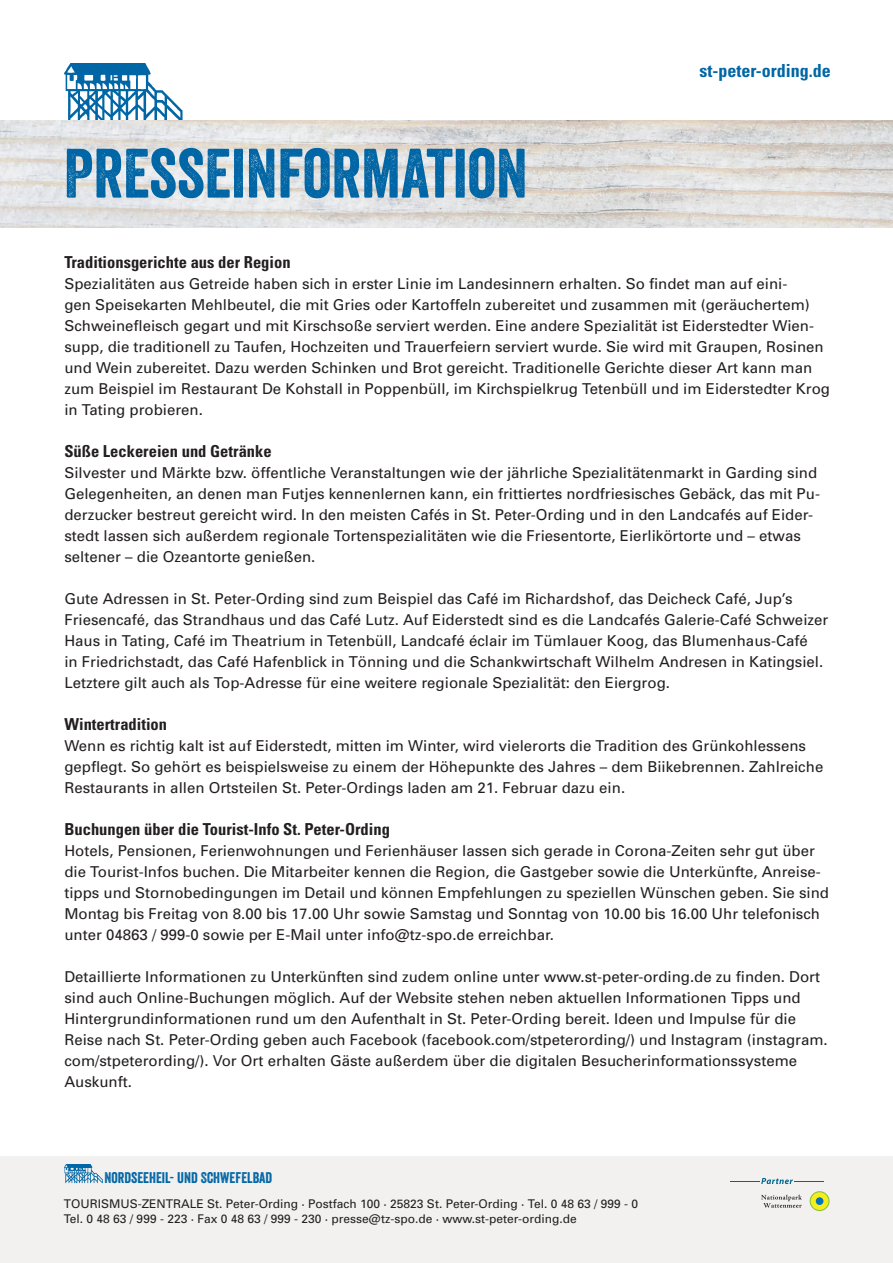
<style>
.page{position:relative;width:893px;height:1263px;background:#fff}
.page>*{position:absolute;margin:0;border:0;box-sizing:border-box;transform-origin:0 0}
.t1{font:67.5px "Veneer";color:#0166a5}
.t2{font:700 condensed 18px "Univers LT Std";color:#0166a5}
.t3{font:700 condensed 16.5px "Univers";color:#231f20}
.t4{font:15px/21px "Univers";color:#231f20}
.t5{font:15px "Veneer";color:#0166a5}
.t6{font:12px/14.4px "Univers";color:#231f20}
</style>
<div class="page">
<img style="left:65px;top:64px;width:123px;height:57px">
<img style="left:0;top:121px;width:892px;height:106px">
<div style="left:0;top:1157px;width:892px;height:106px;background:#f2f1f0"></div>
<img style="left:65px;top:1165px;width:38px;height:19px">
<hr style="left:730px;top:1181px;width:30px;height:1px;background:#01668f">
<svg style="left:761px;top:1178px;width:62px;height:6px"></svg>
<svg style="left:809px;top:1191px;width:20px;height:20px"></svg>
<div style="left:810px;top:1192px;width:18px;height:18px;background:#f5ed1e;border-radius:50%"></div>
<div style="left:815px;top:1197px;width:8px;height:8px;background:#0072bc;border-radius:50%"></div>
<svg style="left:761px;top:1195px;width:40px;height:13px"></svg>
<h1 class="t1" style="left:64px;top:149px;width:465px">PRESSEINFORMATION</h1>
<p class="t2" style="left:699px;top:62px;width:133px">st-peter-ording.de</p>
<p class="t3" style="left:64px;top:256px;width:228px">Traditionsgerichte aus der Region</p>
<p class="t4" style="left:64px;top:275px;width:767px">Spezialitäten aus Getreide haben sich in erster Linie im Landesinnern erhalten. So findet man auf eini-<br>gen Speisekarten Mehlbeutel, die mit Gries oder Kartoffeln zubereitet und zusammen mit (geräuchertem)<br>Schweinefleisch gegart und mit Kirschsoße serviert werden. Eine andere Spezialität ist Eiderstedter Wien&shy;supp, die traditionell zu Taufen, Hochzeiten und Trauerfeiern serviert wurde. Sie wird mit Graupen, Rosinen und Wein zubereitet. Dazu werden Schinken und Brot gereicht. Traditionelle Gerichte dieser Art kann man zum Beispiel im Restaurant De Kohstall in Poppenbüll, im Kirchspielkrug Tetenbüll und im Eiderstedter Krog in Tating probieren.</p>
<p class="t3" style="left:64px;top:445px;width:209px">Süße Leckereien und Getränke</p>
<p class="t4" style="left:64px;top:464px;width:757px">Silvester und Märkte bzw. öffentliche Veranstaltungen wie der jährliche Spezialitätenmarkt in Garding sind Gelegenheiten, an denen man Futjes kennenlernen kann, ein frittiertes nordfriesisches Gebäck, das mit Pu&shy;derzucker bestreut gereicht wird. In den meisten Cafés in St. Peter-Ording und in den Landcafés auf Eider&shy;stedt lassen sich außerdem regionale Tortenspezialitäten wie die Friesentorte, Eierlikörtorte und – etwas seltener – die Ozeantorte genießen.</p>
<p class="t4" style="left:64px;top:590px;width:765px">Gute Adressen in St. Peter-Ording sind zum Beispiel das Café im Richardshof, das Deicheck Café, Jup’s Friesencafé, das Strandhaus und das Café Lutz. Auf Eiderstedt sind es die Landcafés Galerie-Café Schweizer Haus in Tating, Café im Theatrium in Tetenbüll, Landcafé éclair im Tümlauer Koog, das Blumenhaus-Café<br>in Friedrichstadt, das Café Hafenblick in Tönning und die Schankwirtschaft Wilhelm Andresen in Katingsiel.<br>Letztere gilt auch als Top-Adresse für eine weitere regionale Spezialität: den Eiergrog.</p>
<p class="t3" style="left:64px;top:718px;width:104px">Wintertradition</p>
<p class="t4" style="left:64px;top:737px;width:760px">Wenn es richtig kalt ist auf Eiderstedt, mitten im Winter, wird vielerorts die Tradition des Grünkohlessens gepflegt. So gehört es beispielsweise zu einem der Höhepunkte des Jahres – dem Biikebrennen. Zahlreiche<br>Restaurants in allen Ortsteilen St. Peter-Ordings laden am 21. Februar dazu ein.</p>
<p class="t3" style="left:64px;top:823px;width:327px">Buchungen über die Tourist-Info St. Peter-Ording</p>
<p class="t4" style="left:64px;top:842px;width:766px">Hotels, Pensionen, Ferienwohnungen und Ferienhäuser lassen sich gerade in Corona-Zeiten sehr gut über die Tourist-Infos buchen. Die Mitarbeiter kennen die Region, die Gastgeber sowie die Unterkünfte, Anreise&shy;tipps und Stornobedingungen im Detail und können Empfehlungen zu speziellen Wünschen geben. Sie sind Montag bis Freitag von 8.00 bis 17.00 Uhr sowie Samstag und Sonntag von 10.00 bis 16.00 Uhr telefonisch unter 04863 / 999-0 sowie per E-Mail unter info@tz-spo.de erreichbar.</p>
<p class="t4" style="left:64px;top:968px;width:764px">Detaillierte Informationen zu Unterkünften sind zudem online unter www.st-peter-ording.de zu finden. Dort sind auch Online-Buchungen möglich. Auf der Website stehen neben aktuellen Informationen Tipps und Hintergrundinformationen rund um den Aufenthalt in St. Peter-Ording bereit. Ideen und Impulse für die Reise nach St. Peter-Ording geben auch Facebook (facebook.com/stpeterording/) und Instagram (instagram. com/stpeterording/). Vor Ort erhalten Gäste außerdem über die digitalen Besucherinformationssysteme Auskunft.</p>
<p class="t5" style="left:105px;top:1172px;width:169px">NORDSEEHEIL- UND SCHWEFELBAD</p>
<p class="t6" style="left:64px;top:1198px;width:576px">TOURISMUS-ZENTRALE St. Peter-Ording · Postfach 100 · 25823 St. Peter-Ording · Tel. 0 48 63 / 999 - 0<br>Tel. 0 48 63 / 999 - 223 · Fax 0 48 63 / 999 - 230 · presse@tz-spo.de · www.st-peter-ording.de</p>
</div>
